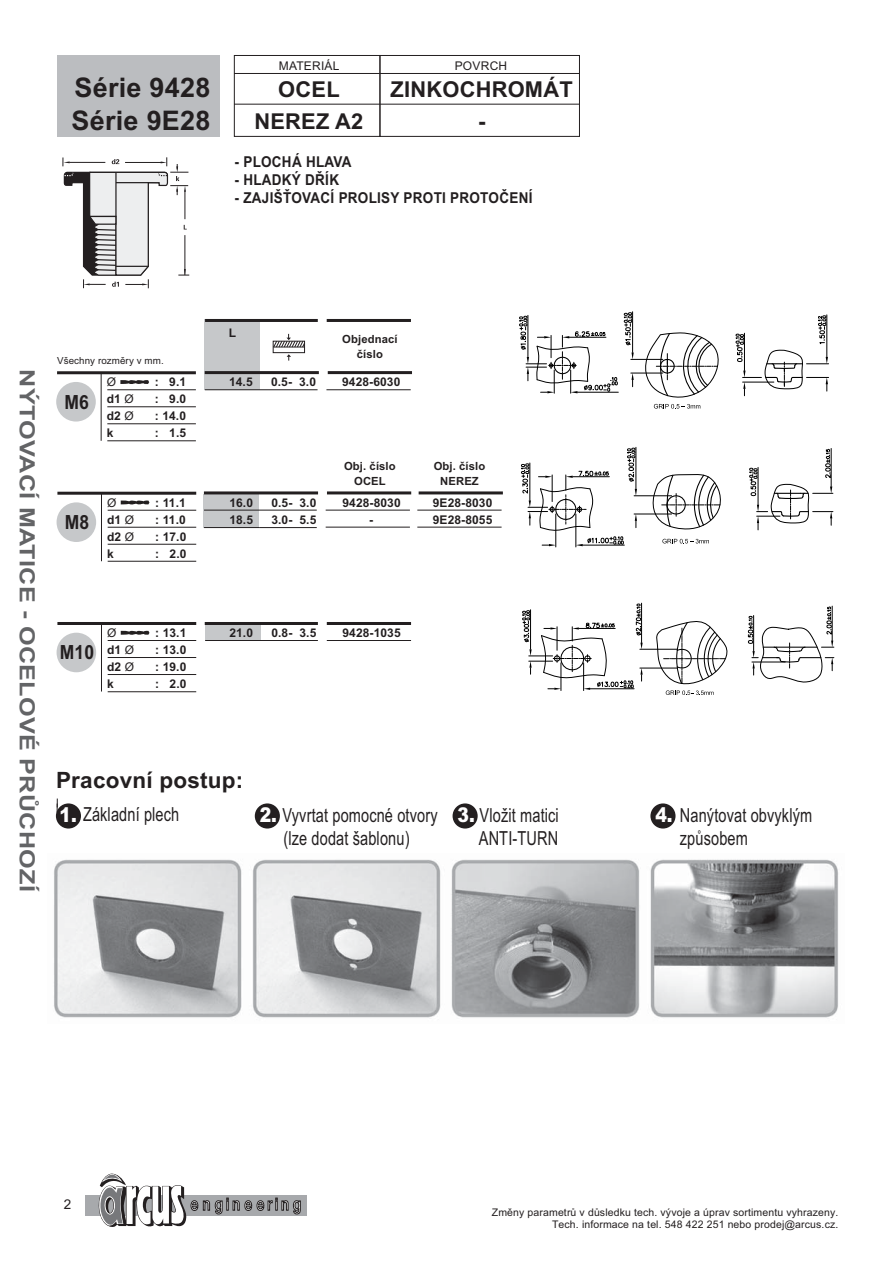
<style>
.page{position:relative;width:893px;height:1263px;background:#fff}
.page>*{position:absolute;margin:0;border:0;box-sizing:border-box;transform-origin:0 0}
.t1{font:700 27px/32.4px "Arial";letter-spacing:.01em;color:#231f20}
.t2{font:700 22.5px "Arial";letter-spacing:.01em;color:#231f20}
.t3{font:700 21.9px "Arial";letter-spacing:.01em;color:#231f20}
.t4{font:700 21px "Arial";letter-spacing:.01em;color:#636466;scale:1.2 1}
.t5{font:700 19.5px "Arial";letter-spacing:.01em;color:#231f20;scale:.9 1}
.t6{font:19.35px/23.2px "Arial";letter-spacing:.01em;color:#231f20;text-align:right;scale:.75 1}
.t7{font:700 15px "Arial";letter-spacing:.02em;color:#231f20;scale:.9 1}
.t8{font:13.5px "Arial";color:#231f20}
.t9{font:700 12px/17px "Arial";letter-spacing:.01em;color:#231f20}
.t10{font:12px "Arial";letter-spacing:.02em;color:#231f20}
.t11{font:700 11.25px/15.3px "Arial";letter-spacing:.01em;color:#231f20;text-align:center}
.t12{font:10.5px/12.6px "Arial";letter-spacing:.01em;color:#231f20;text-align:right}
.t13{font:9.75px "Arial";letter-spacing:.01em;color:#231f20}
.s1{font-weight:400}
.s2{font-weight:900;font-size:20.25px;color:#fff}
</style>
<div class="page">
<div style="left:85px;top:1194px;width:221px;height:21px;background:#a7a9ac"></div>
<svg style="left:245px;top:1198px;width:55px;height:16px"></svg>
<svg style="left:97px;top:1173px;width:142px;height:54px"></svg>
<svg style="left:57px;top:798px;width:1px;height:12px"></svg>
<div style="left:204px;top:320px;width:55px;height:70px;background:#c6c8ca"></div>
<div style="left:204px;top:494px;width:55px;height:34px;background:#c6c8ca"></div>
<div style="left:57px;top:55px;width:163px;height:82px;background:#bbbdc0"></div>
<hr style="left:327px;top:319px;width:84px;height:3px;background:#231f20">
<div style="left:273px;top:341px;width:32px;height:12px;border:1px solid #231f20"></div>
<svg style="left:273px;top:334px;width:32px;height:14px"></svg>
<svg style="left:287px;top:354px;width:4px;height:7px"></svg>
<hr style="left:205px;top:319px;width:113px;height:3px;background:#231f20">
<hr style="left:204px;top:510px;width:113px;height:1px;background:#231f20">
<hr style="left:326px;top:510px;width:84px;height:1px;background:#231f20">
<hr style="left:259px;top:527px;width:58px;height:1px;background:#231f20">
<hr style="left:326px;top:527px;width:84px;height:1px;background:#231f20">
<hr style="left:204px;top:527px;width:55px;height:1px;background:#231f20">
<hr style="left:204px;top:491px;width:114px;height:3px;background:#231f20">
<hr style="left:327px;top:491px;width:84px;height:3px;background:#231f20">
<hr style="left:57px;top:371px;width:139px;height:3px;background:#231f20">
<hr style="left:107px;top:389px;width:89px;height:1px;background:#231f20">
<hr style="left:205px;top:389px;width:113px;height:1px;background:#231f20">
<hr style="left:326px;top:389px;width:85px;height:1px;background:#231f20">
<hr style="left:107px;top:406px;width:89px;height:1px;background:#231f20">
<hr style="left:107px;top:423px;width:89px;height:1px;background:#231f20">
<hr style="left:107px;top:440px;width:89px;height:1px;background:#231f20">
<hr style="left:101px;top:373px;width:1px;height:68px;background:#231f20">
<div style="left:56px;top:382px;width:40px;height:40px;background:#c6c8ca;border-radius:50%"></div>
<svg style="left:120px;top:380px;width:29px;height:4px"></svg>
<hr style="left:205px;top:371px;width:114px;height:3px;background:#231f20">
<hr style="left:328px;top:371px;width:84px;height:3px;background:#231f20">
<hr style="left:57px;top:492px;width:139px;height:3px;background:#231f20">
<hr style="left:108px;top:510px;width:88px;height:1px;background:#231f20">
<hr style="left:108px;top:527px;width:88px;height:1px;background:#231f20">
<hr style="left:108px;top:544px;width:88px;height:1px;background:#231f20">
<hr style="left:108px;top:561px;width:88px;height:1px;background:#231f20">
<hr style="left:101px;top:493px;width:1px;height:68px;background:#231f20">
<div style="left:57px;top:502px;width:39px;height:40px;background:#c6c8ca;border-radius:50%"></div>
<hr style="left:417px;top:510px;width:85px;height:1px;background:#231f20">
<hr style="left:417px;top:527px;width:85px;height:1px;background:#231f20">
<hr style="left:419px;top:491px;width:84px;height:3px;background:#231f20">
<svg style="left:121px;top:500px;width:28px;height:5px"></svg>
<div style="left:205px;top:622px;width:55px;height:19px;background:#c6c8ca"></div>
<hr style="left:57px;top:622px;width:139px;height:3px;background:#231f20">
<hr style="left:205px;top:622px;width:113px;height:3px;background:#231f20">
<hr style="left:327px;top:622px;width:84px;height:3px;background:#231f20">
<hr style="left:108px;top:640px;width:88px;height:1px;background:#231f20">
<hr style="left:205px;top:640px;width:113px;height:1px;background:#231f20">
<hr style="left:327px;top:640px;width:84px;height:1px;background:#231f20">
<hr style="left:108px;top:657px;width:88px;height:1px;background:#231f20">
<hr style="left:108px;top:674px;width:88px;height:1px;background:#231f20">
<hr style="left:108px;top:691px;width:88px;height:1px;background:#231f20">
<hr style="left:101px;top:624px;width:1px;height:67px;background:#231f20">
<div style="left:57px;top:633px;width:39px;height:39px;background:#c6c8ca;border-radius:50%"></div>
<svg style="left:121px;top:631px;width:28px;height:4px"></svg>
<div style="left:234px;top:55px;width:146px;height:82px;border:1px solid #231f20"></div>
<hr style="left:234px;top:73px;width:146px;height:1px;background:#231f20">
<div style="left:379px;top:55px;width:201px;height:82px;border:1px solid #231f20"></div>
<hr style="left:380px;top:73px;width:199px;height:1px;background:#231f20">
<hr style="left:234px;top:104px;width:146px;height:1px;background:#231f20">
<hr style="left:380px;top:104px;width:199px;height:1px;background:#231f20">
<svg style="left:63px;top:157px;width:126px;height:131px"></svg>
<hr style="left:631px;top:359px;width:32px;height:1px;background:#000">
<hr style="left:631px;top:373px;width:32px;height:1px;background:#000">
<svg style="left:643px;top:332px;width:76px;height:77px"></svg>
<svg style="left:735px;top:315px;width:94px;height:81px"></svg>
<svg style="left:519px;top:312px;width:115px;height:81px"></svg>
<svg style="left:662px;top:539px;width:47px;height:5px"></svg>
<hr style="left:831px;top:448px;width:1px;height:38px;background:#000">
<hr style="left:634px;top:495px;width:38px;height:1px;background:#000">
<hr style="left:634px;top:514px;width:38px;height:1px;background:#000">
<hr style="left:636px;top:447px;width:1px;height:42px;background:#000">
<svg style="left:651px;top:474px;width:70px;height:56px"></svg>
<svg style="left:749px;top:449px;width:84px;height:81px"></svg>
<hr style="left:555px;top:514px;width:1px;height:33px;background:#000">
<hr style="left:576px;top:514px;width:1px;height:33px;background:#000">
<svg style="left:521px;top:448px;width:116px;height:98px"></svg>
<div style="left:56px;top:803px;width:25px;height:25px;background:#231f20;border-radius:50%"></div>
<div style="left:255px;top:803px;width:25px;height:25px;background:#231f20;border-radius:50%"></div>
<div style="left:453px;top:803px;width:25px;height:25px;background:#231f20;border-radius:50%"></div>
<div style="left:650px;top:803px;width:25px;height:25px;background:#231f20;border-radius:50%"></div>
<hr style="left:832px;top:606px;width:1px;height:35px;background:#000">
<svg style="left:656px;top:621px;width:72px;height:74px"></svg>
<hr style="left:640px;top:649px;width:38px;height:1px;background:#000">
<hr style="left:640px;top:668px;width:38px;height:1px;background:#000">
<hr style="left:641px;top:603px;width:1px;height:40px;background:#000">
<svg style="left:748px;top:607px;width:86px;height:76px"></svg>
<svg style="left:522px;top:604px;width:121px;height:86px"></svg>
<img style="left:54px;top:859px;width:784px;height:159px">
<h1 class="t1" style="left:71px;top:74px;width:141px">Série 9428<br>Série 9E28</h1>
<p class="t10" style="left:279px;top:59px;width:62px">MATERIÁL</p>
<h3 class="t3" style="left:278px;top:81px;width:63px">OCEL</h3>
<p class="t10" style="left:455px;top:59px;width:54px">POVRCH</p>
<h3 class="t3" style="left:391px;top:81px;width:184px">ZINKOCHROMÁT</h3>
<h3 class="t3" style="left:254px;top:113px;width:110px">NEREZ A2</h3>
<h3 class="t3" style="left:478px;top:113px;width:9px">-</h3>
<p class="t7" style="left:235px;top:156px;width:132px">- PLOCHÁ HLAVA</p>
<p class="t7" style="left:235px;top:174px;width:118px">- HLADKÝ DŘÍK</p>
<p class="t7" style="left:235px;top:192px;width:332px">- ZAJIŠŤOVACÍ PROLISY PROTI PROTOČENÍ</p>
<h3 class="t4" style="left:35px;top:369px;width:437px;rotate:90deg">NÝTOVACÍ MATICE - OCELOVÉ PRŮCHOZÍ</h3>
<p class="t13" style="left:57px;top:355px;width:108px">Všechny rozměry v mm.</p>
<p class="t9" style="left:229px;top:326px;width:9px">L</p>
<p class="t11" style="left:342px;top:332px;width:57px">Objednací číslo</p>
<h3 class="t5" style="left:64px;top:395px;width:29px">M6</h3>
<h3 class="t5" style="left:65px;top:515px;width:29px">M8</h3>
<p class="t9" style="left:107px;top:375px;width:29px"><span class="s1">Ø<br></span>d1 <span class="s1">Ø </span>d2 <span class="s1">Ø </span>k</p>
<p class="t9" style="left:155px;top:375px;width:33px;text-align:justify">: 9.1 : 9.0 : 14.0 : 1.5</p>
<p class="t9" style="left:229px;top:375px;width:25px">14.5</p>
<p class="t9" style="left:271px;top:375px;width:46px">0.5- 3.0</p>
<p class="t9" style="left:342px;top:375px;width:60px">9428-6030</p>
<p class="t11" style="left:344px;top:460px;width:53px">Obj. číslo<br>OCEL</p>
<p class="t11" style="left:434px;top:460px;width:53px">Obj. číslo<br>NEREZ</p>
<p class="t9" style="left:107px;top:495px;width:29px"><span class="s1">Ø<br></span>d1 <span class="s1">Ø </span>d2 <span class="s1">Ø </span>k</p>
<p class="t9" style="left:155px;top:495px;width:33px;text-align:justify">: 11.1 : 11.0 : 17.0 : 2.0</p>
<p class="t9" style="left:229px;top:495px;width:25px">16.0<br>18.5</p>
<p class="t9" style="left:271px;top:495px;width:46px">0.5- 3.0<br>3.0- 5.5</p>
<p class="t9" style="left:342px;top:495px;width:60px;text-align:center">9428-8030 -</p>
<p class="t9" style="left:433px;top:495px;width:61px">9E28-8030<br>9E28-8055</p>
<h3 class="t5" style="left:60px;top:645px;width:40px">M10</h3>
<p class="t9" style="left:107px;top:626px;width:29px"><span class="s1">Ø<br></span>d1 <span class="s1">Ø </span>d2 <span class="s1">Ø </span>k</p>
<p class="t9" style="left:155px;top:626px;width:33px;text-align:justify">: 13.1 : 13.0 : 19.0 : 2.0</p>
<p class="t9" style="left:229px;top:626px;width:25px">21.0</p>
<p class="t9" style="left:271px;top:626px;width:46px">0.8- 3.5</p>
<p class="t9" style="left:342px;top:626px;width:60px">9428-1035</p>
<h2 class="t2" style="left:56px;top:772px;width:189px">Pracovní postup:</h2>
<h3 class="t6" style="left:60px;top:802px;width:161px"><span class="s2">1.</span> Základní plech</h3>
<h3 class="t6" style="left:260px;top:804px;width:239px"><span class="s2">2.</span> Vyvrtat pomocné otvory</h3>
<h3 class="t6" style="left:655px;top:804px;width:211px"><span class="s2">4.</span> Nanýtovat obvyklým</h3>
<h3 class="t6" style="left:283px;top:827px;width:170px">(lze dodat šablonu)</h3>
<h3 class="t6" style="left:680px;top:827px;width:92px">způsobem</h3>
<h3 class="t6" style="left:458px;top:804px;width:137px"><span class="s2">3.</span> Vložit matici<br>ANTI-TURN</h3>
<p class="t8" style="left:64px;top:1196px;width:9px">2</p>
<p class="t12" style="left:492px;top:1206px;width:348px">Změny parametrů v důsledku tech. vývoje a úprav sortimentu vyhrazeny.<br>Tech. informace na tel. 548 422 251 nebo prodej@arcus.cz.</p>
</div>
